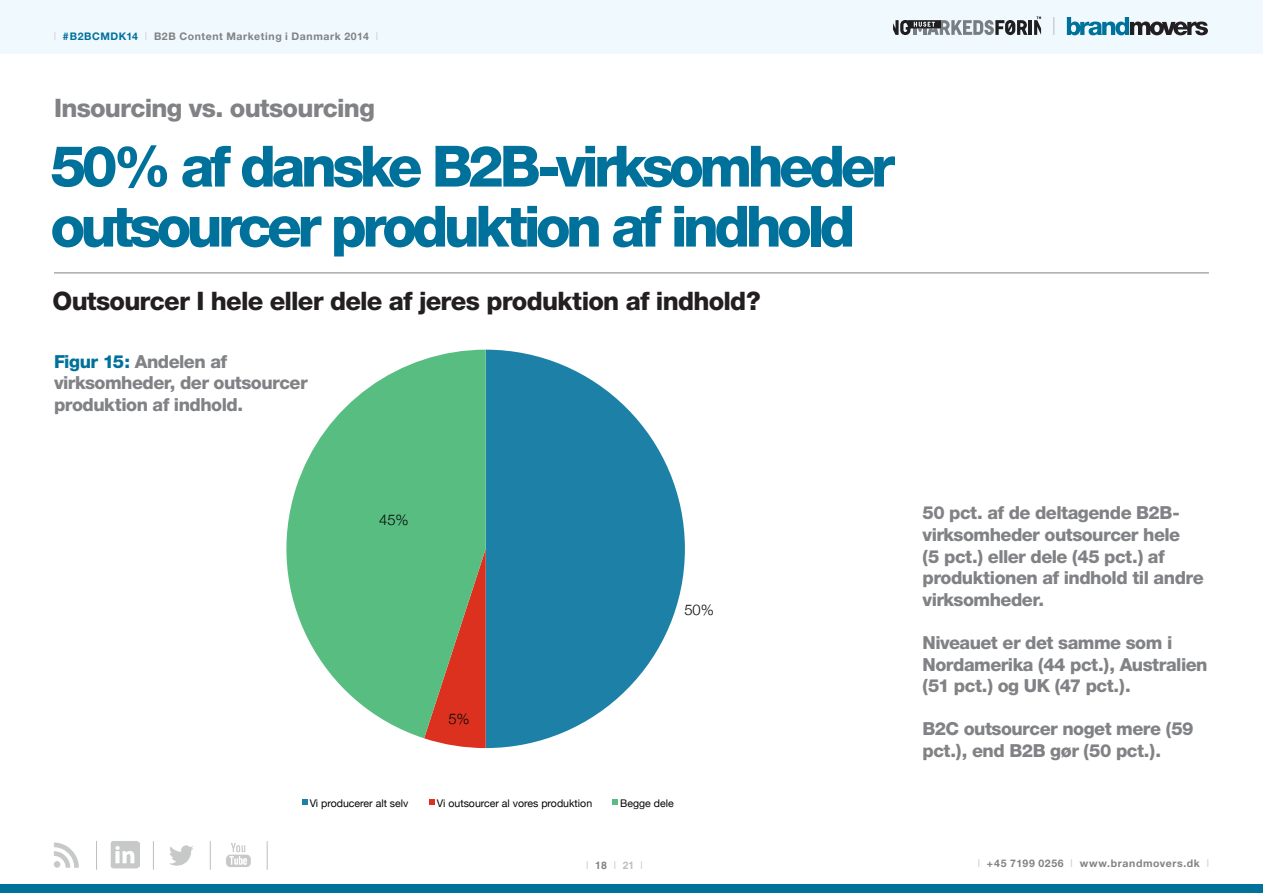
<style>
.page{position:relative;width:1263px;height:893px;background:#fff}
.page>*{position:absolute;margin:0;border:0;box-sizing:border-box;transform-origin:0 0}
.t1{font:800 57px/60px "Helvetica Neue";letter-spacing:-.08em;color:#00719b}
.t2{font:800 25.5px "Helvetica Neue";letter-spacing:-.03em;color:#231f20}
.t3{font:800 25.5px "Helvetica Neue";letter-spacing:-.03em;color:#808285}
.t4{font:800 18px/21.6px "Helvetica Neue";letter-spacing:-.03em;color:#808285}
.t5{font:300 14.7px "Helvetica Neue";color:#030505}
.t6{font:700 10.5px "Helvetica Neue";letter-spacing:.055em;color:#808285}
.t7{font:10.5px "Helvetica Neue";color:#030505}
.t8{font:300 10.5px "Helvetica";color:#bcbdc0}
.s1{font-weight:300;color:#bcbdc0}
.s2{color:#00719b}
.s3{font-weight:700;color:#808285}
.s4{font-weight:700}
.s5{font-family:"Helvetica";font-weight:300;color:#bcbdc0}
</style>
<div class="page">
<div style="left:0;top:0;width:1263px;height:54px;background:#f0f9fd"></div>
<img style="left:54px;top:842px;width:25px;height:26px">
<img style="left:169px;top:845px;width:24px;height:21px">
<img style="left:226px;top:843px;width:25px;height:24px">
<img style="left:111px;top:841px;width:28px;height:28px">
<div style="left:0;top:884px;width:1263px;height:9px;background:#00719b"></div>
<svg style="left:96px;top:841px;width:1px;height:29px"></svg>
<svg style="left:153px;top:841px;width:1px;height:29px"></svg>
<svg style="left:210px;top:841px;width:1px;height:29px"></svg>
<svg style="left:267px;top:841px;width:1px;height:29px"></svg>
<hr style="left:54px;top:273px;width:1155px;height:1px;background:#808285">
<svg style="left:1067px;top:17px;width:141px;height:18px"></svg>
<svg style="left:1053px;top:17px;width:1px;height:18px"></svg>
<hr style="left:1029px;top:20px;width:3px;height:15px;background:#231f20">
<svg style="left:1034px;top:17px;width:7px;height:18px"></svg>
<svg style="left:893px;top:20px;width:134px;height:15px"></svg>
<svg style="left:486px;top:350px;width:199px;height:398px;fill:#1d80a7"></svg>
<svg style="left:424px;top:738px;width:62px;height:10px"></svg>
<svg style="left:286px;top:350px;width:200px;height:388px;fill:#58bd81"></svg>
<svg style="left:302px;top:800px;width:5px;height:5px"></svg>
<svg style="left:429px;top:800px;width:6px;height:5px"></svg>
<svg style="left:612px;top:800px;width:6px;height:5px"></svg>
<p class="t6" style="left:54px;top:29px;width:326px"><span class="s1">|</span> <span class="s2">#B2BCMDK14</span> <span class="s1">|</span> B2B Content Marketing i Danmark 2014 <span class="s1">|</span></p>
<h2 class="t3" style="left:54px;top:93px;width:322px">Insourcing vs. outsourcing</h2>
<h1 class="t1" style="left:50px;top:136px;width:846px">50% af danske B2B-virksomheder outsourcer produktion af indhold</h1>
<h2 class="t2" style="left:52px;top:285px;width:710px">Outsourcer I hele eller dele af jeres produktion af indhold?</h2>
<p class="t4" style="left:54px;top:350px;width:255px"><span class="s2">Figur 15:</span> Andelen af virksomheder, der outsourcer produktion af indhold.</p>
<p class="t5" style="left:379px;top:508px;width:31px">45%</p>
<p class="t5" style="left:684px;top:598px;width:31px">50%</p>
<p class="t5" style="left:448px;top:707px;width:23px">5%</p>
<p class="t7" style="left:310px;top:796px;width:100px">Vi producerer alt selv</p>
<p class="t7" style="left:437px;top:796px;width:157px">Vi outsourcer al vores produktion</p>
<p class="t7" style="left:620px;top:796px;width:55px">Begge dele</p>
<p class="t8" style="left:586px;top:858px;width:58px">| <span class="s3">18</span> | <span class="s4">21</span> |</p>
<p class="t4" style="left:922px;top:502px;width:283px">50 pct. af de deltagende B2B&shy;virksomheder outsourcer hele<br>(5 pct.) eller dele (45 pct.) af produktionen af indhold til andre virksomheder.</p>
<p class="t4" style="left:922px;top:632px;width:287px">Niveauet er det samme som i<br>Nordamerika (44 pct.), Australien (51 pct.) og UK (47 pct.).</p>
<p class="t4" style="left:922px;top:718px;width:272px">B2C outsourcer noget mere (59 pct.), end B2B gør (50 pct.).</p>
<p class="t6" style="left:978px;top:857px;width:233px"><span class="s5">|</span> +45 7199 0256 <span class="s5">|</span> www.brandmovers.dk <span class="s5">|</span></p>
</div>
